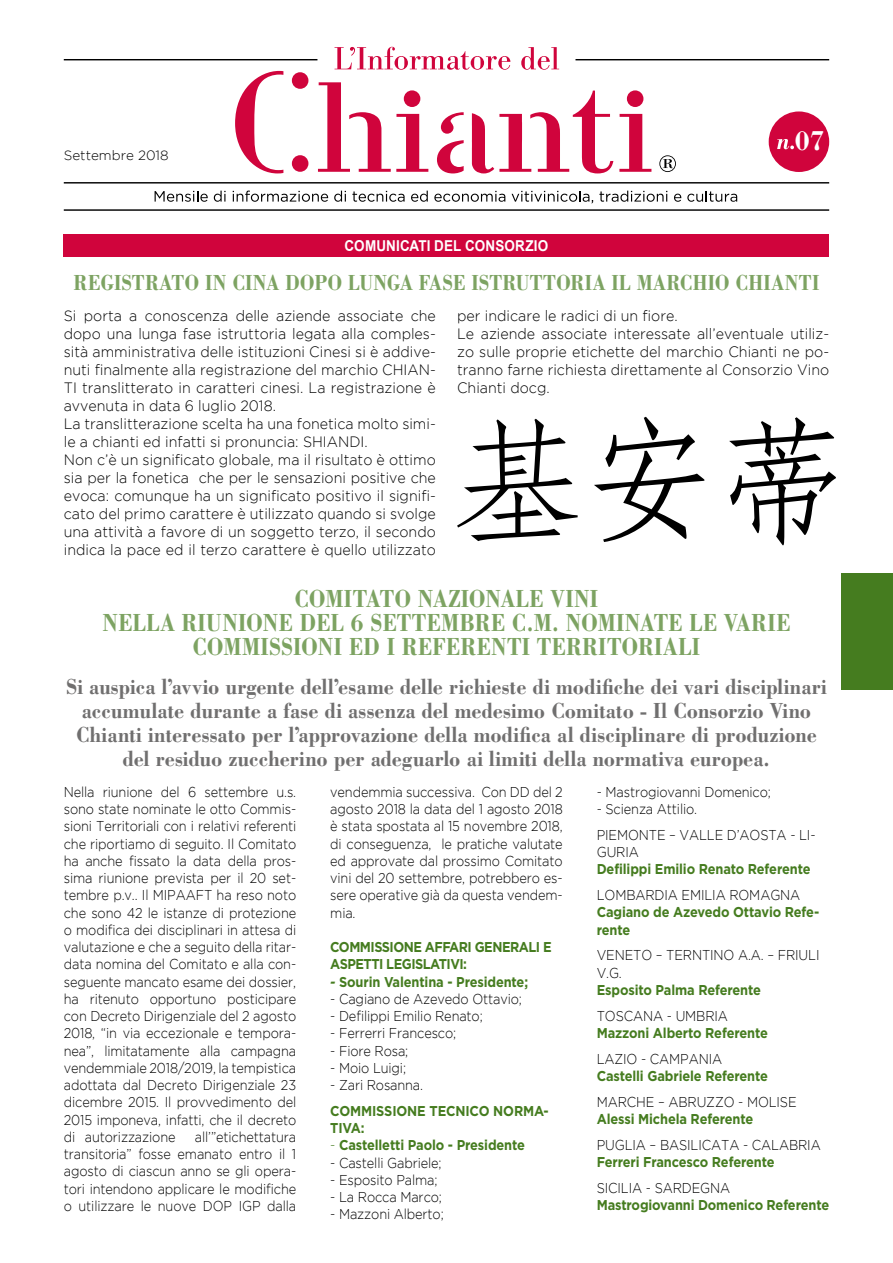
<style>
.page{position:relative;width:893px;height:1263px;background:#fff}
.page>*{position:absolute;margin:0;border:0;box-sizing:border-box;transform-origin:0 0}
.t1{font:700 28.35px "Bodoni";color:#fff;scale:.87 1}
.t2{font:700 25.5px/24px "Bodoni";letter-spacing:.01em;color:#7da362;text-align:center;scale:.85 1}
.t3{font:700 22.5px/24px "Bodoni";letter-spacing:.005em;color:#706f6f;text-align:center;scale:.9 1}
.t4{font:700 22.5px "Bodoni";letter-spacing:.005em;color:#7da362;scale:.85 1}
.t5{font:300 15px/18px "Gotham";color:#000;scale:.95 1}
.t6{font:700 15px "Arial";letter-spacing:.01em;color:#fff;scale:.9 1}
.t7{font:300 14.25px/17.2px "Gotham";letter-spacing:-.01em;color:#000;text-align:justify;scale:.9 1}
.t8{font:700 14.25px/17.2px "Gotham";letter-spacing:-.01em;color:#457c1f;scale:.9 1}
.t9{font:700 14.25px/17.2px "Gotham";letter-spacing:-.04em;color:#457c1f;scale:.9 1}
.t10{font:300 13.5px "Gotham";color:#000}
.s1{font-style:italic}
.s2{font-weight:300}
</style>
<div class="page">
<div style="left:842px;top:573px;width:51px;height:117px;background:#457c1f"></div>
<svg style="left:335px;top:47px;width:175px;height:23px"></svg>
<svg style="left:521px;top:47px;width:38px;height:23px"></svg>
<svg style="left:619px;top:90px;width:32px;height:82px"></svg>
<div style="left:292px;top:72px;width:16px;height:17px;background:#d0043c;border-radius:50%"></div>
<div style="left:292px;top:155px;width:16px;height:17px;background:#d0043c;border-radius:50%"></div>
<svg style="left:441px;top:112px;width:23px;height:22px"></svg>
<svg style="left:437px;top:140px;width:27px;height:33px"></svg>
<svg style="left:472px;top:91px;width:141px;height:82px"></svg>
<svg style="left:318px;top:82px;width:110px;height:90px"></svg>
<svg style="left:235px;top:71px;width:48px;height:102px"></svg>
<svg style="left:659px;top:155px;width:17px;height:17px"></svg>
<svg style="left:155px;top:191px;width:53px;height:11px"></svg>
<svg style="left:214px;top:191px;width:12px;height:11px"></svg>
<svg style="left:233px;top:191px;width:95px;height:11px"></svg>
<svg style="left:334px;top:191px;width:12px;height:11px"></svg>
<svg style="left:352px;top:191px;width:53px;height:11px"></svg>
<svg style="left:411px;top:191px;width:17px;height:11px"></svg>
<svg style="left:434px;top:191px;width:71px;height:11px"></svg>
<svg style="left:512px;top:191px;width:81px;height:12px"></svg>
<svg style="left:599px;top:191px;width:68px;height:11px"></svg>
<svg style="left:674px;top:194px;width:7px;height:8px"></svg>
<svg style="left:687px;top:191px;width:50px;height:11px"></svg>
<hr style="left:64px;top:182px;width:765px;height:2px;background:#000">
<hr style="left:64px;top:209px;width:765px;height:2px;background:#000">
<hr style="left:64px;top:59px;width:253px;height:1px;background:#000">
<hr style="left:575px;top:59px;width:254px;height:1px;background:#000">
<div style="left:769px;top:111px;width:60px;height:61px;background:#d0043c;border-radius:50%"></div>
<svg style="left:777px;top:139px;width:17px;height:10px"></svg>
<div style="left:64px;top:234px;width:765px;height:23px;background:#d0043c"></div>
<svg style="left:457px;top:419px;width:121px;height:122px"></svg>
<svg style="left:594px;top:417px;width:111px;height:125px"></svg>
<svg style="left:729px;top:417px;width:107px;height:128px"></svg>
<p class="t10" style="left:64px;top:148px;width:106px">Settembre 2018</p>
<p class="t6" style="left:345px;top:236px;width:228px">COMUNICATI DEL CONSORZIO</p>
<h1 class="t1" style="left:795px;top:123px;width:36px">07</h1>
<h3 class="t4" style="left:74px;top:268px;width:879px">REGISTRATO IN CINA DOPO LUNGA FASE ISTRUTTORIA IL MARCHIO CHIANTI</h3>
<p class="t5" style="left:64px;top:307px;width:393px">Si porta a conoscenza delle aziende associate che dopo una lunga fase istruttoria legata alla comples&shy;sità amministrativa delle istituzioni Cinesi si è addive&shy;nuti finalmente alla registrazione del marchio CHIAN-TI translitterato in caratteri cinesi. La registrazione è avvenuta in data 6 luglio 2018.<br>La translitterazione scelta ha una fonetica molto simi&shy;le a chianti ed infatti si pronuncia: SHIANDI.<br>Non c’è un significato globale, ma il risultato è ottimo sia per la fonetica che per le sensazioni positive che evoca: comunque ha un significato positivo il signifi&shy;cato del primo carattere è utilizzato quando si svolge una attività a favore di un soggetto terzo, il secondo indica la pace ed il terzo carattere è quello utilizzato</p>
<p class="t5" style="left:457px;top:307px;width:393px">per indicare le radici di un fiore.<br>Le aziende associate interessate all’eventuale utiliz&shy;zo sulle proprie etichette del marchio Chianti ne po&shy;tranno farne richiesta direttamente al Consorzio Vino Chianti docg.</p>
<h2 class="t2" style="left:102px;top:586px;width:811px">COMITATO NAZIONALE VINI<br>NELLA RIUNIONE DEL 6 SETTEMBRE C.M. NOMINATE LE VARIE<br>COMMISSIONI ED I REFERENTI TERRITORIALI</h2>
<p class="t3" style="left:66px;top:674px;width:847px">Si auspica l’avvio urgente dell’esame delle richieste di modifiche dei vari disciplinari accumulate durante a fase di assenza del medesimo Comitato - Il Consorzio Vino Chianti interessato per l’approvazione della modifica al disciplinare di produzione del residuo zuccherino per adeguarlo ai limiti della normativa europea.</p>
<p class="t7" style="left:64px;top:783px;width:260px">Nella riunione del 6 settembre u.s. sono state nominate le otto Commis&shy;sioni Territoriali con i relativi referenti che riportiamo di seguito. Il Comitato ha anche fissato la data della pros&shy;sima riunione prevista per il 20 set&shy;tembre p.v.. Il MIPAAFT ha reso noto che sono 42 le istanze di protezione o modifica dei disciplinari in attesa di valutazione e che a seguito della ritar&shy;data nomina del Comitato e alla con&shy;seguente mancato esame dei dossier, ha ritenuto opportuno posticipare con Decreto Dirigenziale del 2 agosto 2018, “in via eccezionale e tempora&shy;nea”, limitatamente alla campagna vendemmiale 2018/2019, la tempistica adottata dal Decreto Dirigenziale 23 dicembre 2015. Il provvedimento del 2015 imponeva, infatti, che il decreto di autorizzazione</p>
<p class="t7" style="left:64px;top:1128px;width:260px;text-indent:131px">all’”etichettatura transitoria” fosse emanato entro il 1 agosto di ciascun anno se gli opera&shy;tori intendono applicare le modifiche o utilizzare le nuove DOP IGP dalla</p>
<p class="t7" style="left:330px;top:783px;width:260px">vendemmia successiva. Con DD del 2 agosto 2018 la data del 1 agosto 2018 è stata spostata al 15 novembre 2018, di conseguenza, le pratiche valutate ed approvate dal prossimo Comitato vini del 20 settembre, potrebbero es&shy;sere operative già da questa vendem&shy;mia.</p>
<p class="t9" style="left:330px;top:938px;width:247px">COMMISSIONE AFFARI GENERALI E<br>ASPETTI LEGISLATIVI:</p>
<p class="t8" style="left:330px;top:972px;width:221px"><span class="s1">-</span> Sourin Valentina - Presidente;</p>
<p class="t7" style="left:330px;top:990px;width:215px">- Cagiano de Azevedo Ottavio;</p>
<p class="t7" style="left:330px;top:1007px;width:171px">- Defilippi Emilio Renato;</p>
<p class="t7" style="left:330px;top:1024px;width:142px">- Ferrerri Francesco;</p>
<p class="t7" style="left:330px;top:1042px;width:88px">- Fiore Rosa;</p>
<p class="t7" style="left:330px;top:1059px;width:86px">- Moio Luigi;</p>
<p class="t7" style="left:330px;top:1076px;width:105px">- Zari Rosanna.</p>
<p class="t8" style="left:330px;top:1102px;width:244px">COMMISSIONE TECNICO NORMA-<br>TIVA:</p>
<p class="t8" style="left:330px;top:1136px;width:218px"><span class="s2">-</span> Castelletti Paolo - Presidente</p>
<p class="t7" style="left:330px;top:1154px;width:125px">- Castelli Gabriele;</p>
<p class="t7" style="left:330px;top:1171px;width:121px">- Esposito Palma;</p>
<p class="t7" style="left:330px;top:1188px;width:126px">- La Rocca Marco;</p>
<p class="t7" style="left:330px;top:1205px;width:128px">- Mazzoni Alberto;</p>
<p class="t7" style="left:597px;top:783px;width:195px">- Mastrogiovanni Domenico;</p>
<p class="t7" style="left:597px;top:796px;width:245px;line-height:25.8px">- Scienza Attilio.<br>PIEMONTE – VALLE D’AOSTA - LI-</p>
<p class="t7" style="left:597px;top:843px;width:48px">GURIA</p>
<p class="t8" style="left:597px;top:860px;width:239px">Defilippi Emilio Renato Referente</p>
<p class="t7" style="left:597px;top:886px;width:228px">LOMBARDIA EMILIA ROMAGNA</p>
<p class="t8" style="left:597px;top:903px;width:249px">Cagiano de Azevedo Ottavio Refe&shy;rente</p>
<p class="t7" style="left:597px;top:946px;width:249px">VENETO – TERNTINO A.A. – FRIULI<br>V.G.</p>
<p class="t8" style="left:597px;top:981px;width:184px">Esposito Palma Referente</p>
<p class="t7" style="left:597px;top:1007px;width:147px">TOSCANA - UMBRIA</p>
<p class="t8" style="left:597px;top:1024px;width:192px">Mazzoni Alberto Referente</p>
<p class="t7" style="left:597px;top:1050px;width:141px">LAZIO - CAMPANIA</p>
<p class="t8" style="left:597px;top:1067px;width:192px">Castelli Gabriele Referente</p>
<p class="t7" style="left:597px;top:1093px;width:224px">MARCHE – ABRUZZO - MOLISE</p>
<p class="t8" style="left:597px;top:1110px;width:175px">Alessi Michela Referente</p>
<p class="t7" style="left:597px;top:1136px;width:250px">PUGLIA – BASILICATA - CALABRIA</p>
<p class="t8" style="left:597px;top:1153px;width:199px">Ferreri Francesco Referente</p>
<p class="t7" style="left:597px;top:1179px;width:150px">SICILIA - SARDEGNA</p>
<p class="t8" style="left:597px;top:1196px;width:260px">Mastrogiovanni Domenico Referente</p>
</div>
